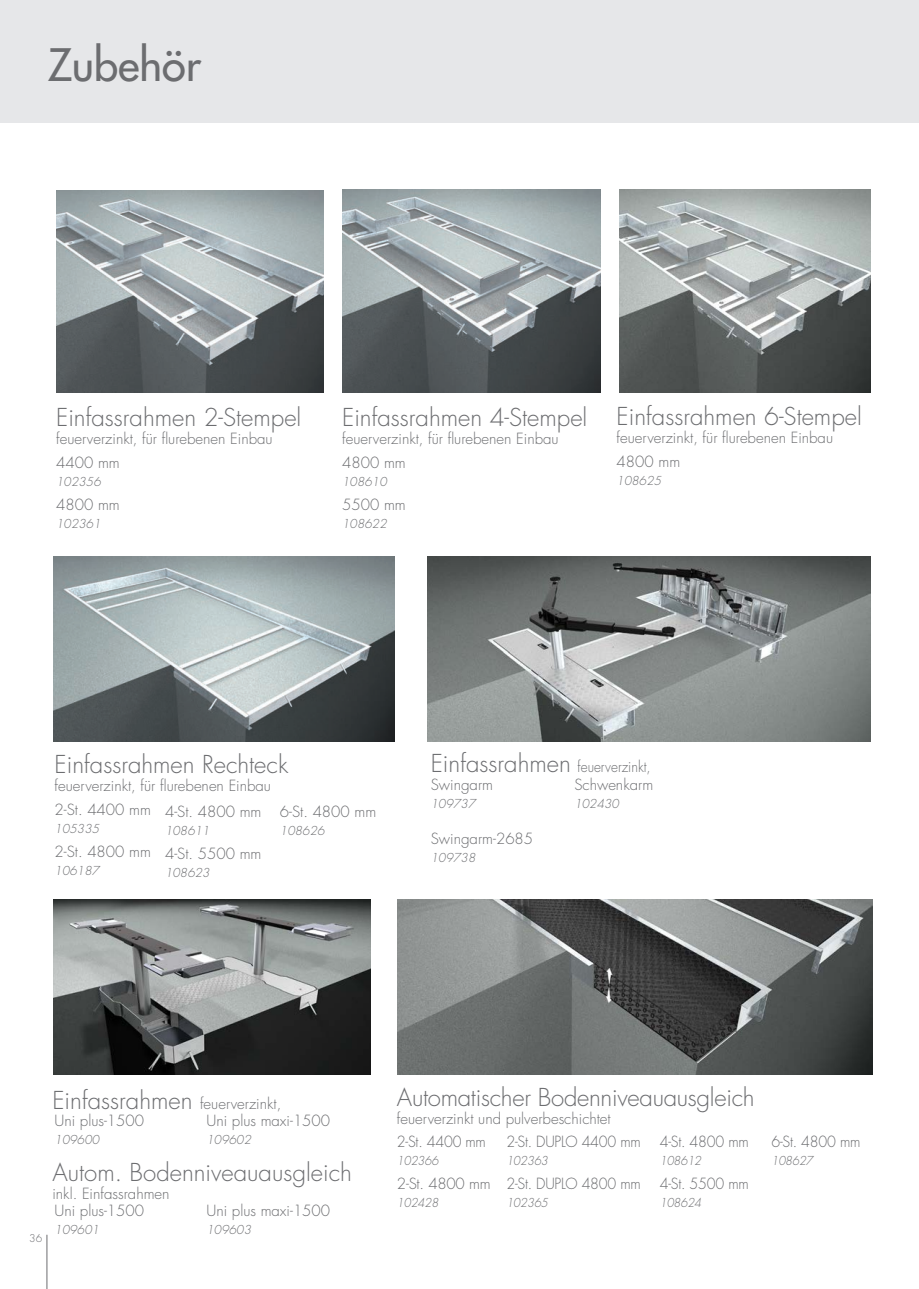
<style>
.page{position:relative;width:919px;height:1289px;background:#fff}
.page>*{position:absolute;margin:0;border:0;box-sizing:border-box;transform-origin:0 0}
.t1{font:43.5px "Futura";color:#6c6d70}
.t2{font:300 24px "Futura";color:#6c6d70}
.t3{font:300 15px/24px "Futura";color:#6c6d70}
.t4{font:300 15px "Futura";color:#6c6d70;scale:.95 1}
.t5{font:300 15px/18px "Futura";color:#6c6d70;scale:.9 1}
.t6{font:italic 300 12px "Futura";color:#6c6d70}
.t7{font:italic 300 12px "Futura";color:#6c6d70;scale:.95 1}
.t8{font:300 10.5px "Futura";color:#6c6d70}
.s1{font-size:24px}
</style>
<div class="page">
<div style="left:0;top:0;width:918px;height:123px;background:#e6e7e9"></div>
<hr style="left:47px;top:1234px;width:1px;height:54px;background:#6c6d70">
<img style="left:56px;top:190px;width:267px;height:203px">
<img style="left:342px;top:189px;width:258px;height:204px">
<img style="left:619px;top:189px;width:251px;height:204px">
<img style="left:53px;top:556px;width:341px;height:185px">
<img style="left:427px;top:556px;width:443px;height:185px">
<img style="left:397px;top:899px;width:475px;height:175px">
<img style="left:53px;top:899px;width:317px;height:175px">
<h1 class="t1" style="left:48px;top:37px;width:155px">Zubehör</h1>
<h2 class="t2" style="left:56px;top:402px;width:247px">Einfassrahmen 2-Stempel</h2>
<p class="t3" style="left:56px;top:427px;width:218px">feuerverzinkt, für flurebenen Einbau<br>4400 mm</p>
<p class="t6" style="left:56px;top:474px;width:46px">102356</p>
<p class="t3" style="left:56px;top:493px;width:65px">4800 mm</p>
<p class="t6" style="left:56px;top:516px;width:46px">102361</p>
<h2 class="t2" style="left:342px;top:402px;width:247px">Einfassrahmen 4-Stempel</h2>
<p class="t3" style="left:342px;top:427px;width:218px">feuerverzinkt, für flurebenen Einbau<br>4800 mm</p>
<p class="t6" style="left:342px;top:474px;width:46px">108610</p>
<p class="t3" style="left:342px;top:493px;width:65px">5500 mm</p>
<p class="t6" style="left:342px;top:516px;width:46px">108622</p>
<h2 class="t2" style="left:616px;top:400px;width:247px">Einfassrahmen 6-Stempel</h2>
<p class="t3" style="left:616px;top:425px;width:218px">feuerverzinkt, für flurebenen Einbau<br>4800 mm</p>
<p class="t6" style="left:616px;top:472px;width:46px">108625</p>
<h2 class="t2" style="left:55px;top:749px;width:235px">Einfassrahmen Rechteck</h2>
<p class="t3" style="left:55px;top:774px;width:218px">feuerverzinkt, für flurebenen Einbau</p>
<p class="t3" style="left:55px;top:798px;width:98px">2-St. 4400 mm</p>
<p class="t6" style="left:55px;top:821px;width:46px">105335</p>
<p class="t3" style="left:55px;top:840px;width:98px">2-St. 4800 mm</p>
<p class="t6" style="left:55px;top:863px;width:46px">106187</p>
<p class="t3" style="left:165px;top:799px;width:98px">4-St. 4800 mm</p>
<p class="t6" style="left:165px;top:822px;width:46px">108611</p>
<p class="t3" style="left:165px;top:841px;width:98px">4-St. 5500 mm</p>
<p class="t6" style="left:165px;top:864px;width:46px">108623</p>
<p class="t3" style="left:280px;top:799px;width:98px">6-St. 4800 mm</p>
<p class="t6" style="left:280px;top:822px;width:46px">108626</p>
<p class="t5" style="left:431px;top:757px;width:246px"><span class="s1">Einfassrahmen</span> feuerverzinkt,<br>Swingarm</p>
<p class="t6" style="left:431px;top:796px;width:46px">109737</p>
<p class="t3" style="left:431px;top:826px;width:104px">Swingarm-2685</p>
<p class="t6" style="left:431px;top:850px;width:46px">109738</p>
<p class="t3" style="left:574px;top:772px;width:80px">Schwenkarm</p>
<p class="t6" style="left:574px;top:796px;width:46px">102430</p>
<p class="t8" style="left:29px;top:1231px;width:15px">36</p>
<p class="t3" style="left:52px;top:1091px;width:230px"><span class="s1">Einfassrahmen</span> feuerverzinkt,</p>
<p class="t3" style="left:55px;top:1108px;width:91px">Uni plus-1500</p>
<p class="t6" style="left:55px;top:1132px;width:46px">109600</p>
<p class="t3" style="left:206px;top:1108px;width:125px">Uni plus maxi-1500</p>
<p class="t6" style="left:206px;top:1132px;width:46px">109602</p>
<h2 class="t2" style="left:52px;top:1156px;width:301px">Autom. Bodenniveauausgleich</h2>
<p class="t3" style="left:52px;top:1181px;width:119px">inkl. Einfassrahmen</p>
<p class="t3" style="left:55px;top:1198px;width:91px">Uni plus-1500</p>
<p class="t6" style="left:55px;top:1222px;width:46px">109601</p>
<p class="t3" style="left:206px;top:1198px;width:125px">Uni plus maxi-1500</p>
<p class="t6" style="left:206px;top:1222px;width:46px">109603</p>
<h2 class="t2" style="left:397px;top:1082px;width:359px">Automatischer Bodenniveauausgleich</h2>
<p class="t3" style="left:506px;top:1107px;width:136px;line-height:23px;text-indent:-109px">feuerverzinkt und pulverbeschichtet<br>2-St. DUPLO 4400 mm</p>
<p class="t7" style="left:506px;top:1153px;width:45px">102363</p>
<p class="t4" style="left:506px;top:1174px;width:143px">2-St. DUPLO 4800 mm</p>
<p class="t7" style="left:506px;top:1195px;width:45px">102365</p>
<p class="t4" style="left:397px;top:1132px;width:95px">2-St. 4400 mm</p>
<p class="t7" style="left:397px;top:1153px;width:45px">102366</p>
<p class="t3" style="left:397px;top:1171px;width:95px">2-St. 4800 mm</p>
<p class="t7" style="left:397px;top:1195px;width:45px">102428</p>
<p class="t4" style="left:659px;top:1132px;width:95px">4-St. 4800 mm</p>
<p class="t7" style="left:659px;top:1153px;width:45px">108612</p>
<p class="t4" style="left:659px;top:1174px;width:95px">4-St. 5500 mm</p>
<p class="t7" style="left:659px;top:1195px;width:45px">108624</p>
<p class="t4" style="left:771px;top:1132px;width:95px">6-St. 4800 mm</p>
<p class="t7" style="left:771px;top:1153px;width:45px">108627</p>
</div>
